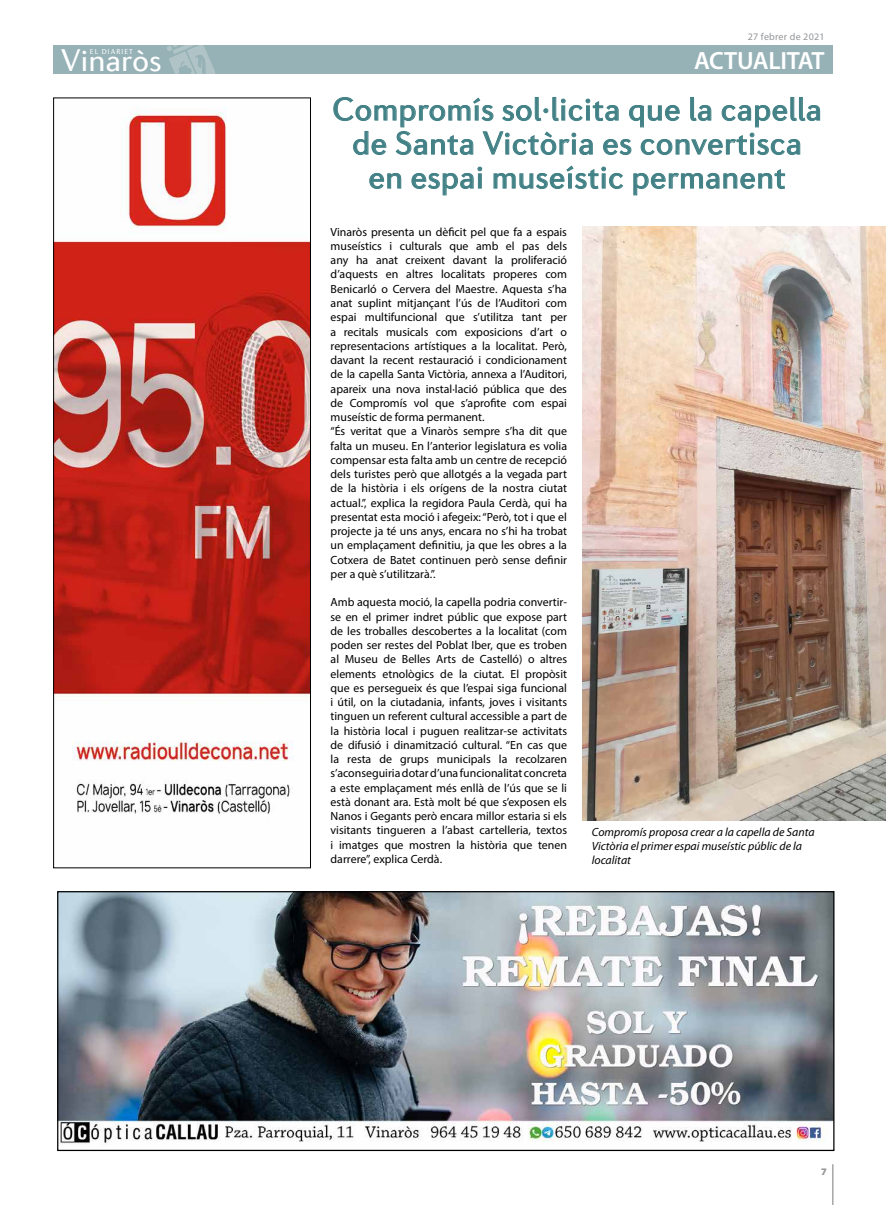
<style>
.page{position:relative;width:886px;height:1205px;background:#fff}
.page>*{position:absolute;margin:0;border:0;box-sizing:border-box;transform-origin:0 0}
.t1{font:32.62px/34px "Diverda Sans Com";letter-spacing:.01em;color:#428186;text-align:center}
.t2{font:31.75px "Diverda Sans Com";color:#fff}
.t3{font:600 25px "Myriad Pro";letter-spacing:-.01em;color:#fff}
.t4{font:11.88px/14.2px "Myriad Pro";color:#000}
.t5{font:italic 11.88px/14.2px "Myriad Pro";color:#000}
.t6{font:10px "Myriad Pro";letter-spacing:.025em;color:#939598}
.t7{font:900 10px "Myriad Pro";color:#939598}
.t8{font:7.25px "Diverda Sans Com";letter-spacing:.14em;color:#fff}
</style>
<div class="page">
<hr style="left:832px;top:1164px;width:1px;height:41px;background:#939598">
<div style="left:53px;top:45px;width:780px;height:29px;background:#97b2b7"></div>
<svg style="left:167px;top:45px;width:48px;height:29px"></svg>
<img style="left:59px;top:893px;width:773px;height:251px">
<div style="left:57px;top:891px;width:777px;height:260px;border:1px solid #000"></div>
<img style="left:55px;top:107px;width:254px;height:707px">
<div style="left:53px;top:97px;width:258px;height:771px;border:1px solid #000"></div>
<svg style="left:333px;top:97px;width:487px;height:58px"></svg>
<svg style="left:369px;top:173px;width:32px;height:16px"></svg>
<svg style="left:411px;top:166px;width:71px;height:30px"></svg>
<svg style="left:493px;top:165px;width:130px;height:24px"></svg>
<svg style="left:633px;top:169px;width:152px;height:27px"></svg>
<img style="left:582px;top:227px;width:304px;height:593px">
<p class="t8" style="left:90px;top:47px;width:44px">EL DIARIET</p>
<h2 class="t2" style="left:61px;top:42px;width:102px">Vinaròs</h2>
<p class="t6" style="left:748px;top:30px;width:78px">27 febrer de 2021</p>
<h3 class="t3" style="left:694px;top:44px;width:132px">ACTUALITAT</h3>
<h1 class="t1" style="left:332px;top:92px;width:491px">Compromís sol·licita que la capella de Santa Victòria es convertisca en espai museístic permanent</h1>
<p class="t4" style="left:331px;top:224px;width:238px">Vinaròs presenta un dèficit pel que fa a espais museístics i culturals que amb el pas dels any ha anat creixent davant la proliferació d’aquests en altres localitats properes com Benicarló o Cervera del Maestre. Aquesta s’ha anat suplint mitjançant l’ús de l’Auditori com espai multifuncional que s’utilitza tant per a recitals musicals com exposicions d’art o representacions artístiques a la localitat. Però, davant la recent restauració i condicionament de la capella Santa Victòria, annexa a l’Auditori, apareix una nova instal·lació pública que des de Compromís vol que s’aprofite com espai museístic de forma permanent.<br>“És veritat que a Vinaròs sempre s’ha dit que falta un museu. En l’anterior legislatura es volia compensar esta falta amb un centre de recepció dels turistes però que allotgés a la vegada part de la història i els orígens de la nostra ciutat actual.”, explica la regidora Paula Cerdà, qui ha presentat esta moció i afegeix: “Però, tot i que el projecte ja té uns anys, encara no s’hi ha trobat un emplaçament definitiu, ja que les obres a la Cotxera de Batet continuen però sense definir per a què s’utilitzarà.”.</p>
<p class="t4" style="left:331px;top:595px;width:238px;text-align:justify">Amb aquesta moció, la capella podria convertir&shy;se en el primer indret públic que expose part de les troballes descobertes a la localitat (com poden ser restes del Poblat Iber, que es troben al Museu de Belles Arts de Castelló) o altres elements etnològics de la ciutat. El propòsit que es persegueix és que l’espai siga funcional i útil, on la ciutadania, infants, joves i visitants tinguen un referent cultural accessible a part de la història local i puguen realitzar-se activitats de difusió i dinamització cultural. “En cas que la resta de grups municipals la recolzaren s’aconseguiria dotar d’una funcionalitat concreta a este emplaçament més enllà de l’ús que se li està donant ara. Està molt bé que s’exposen els Nanos i Gegants però encara millor estaria si els visitants tingueren a l’abast cartelleria, textos i imatges que mostren la història que tenen darrere”, explica Cerdà.</p>
<p class="t5" style="left:592px;top:824px;width:224px">Compromís proposa crear a la capella de Santa<br>Victòria el primer espai museístic públic de la localitat</p>
<p class="t7" style="left:821px;top:1165px;width:7px">7</p>
</div>
